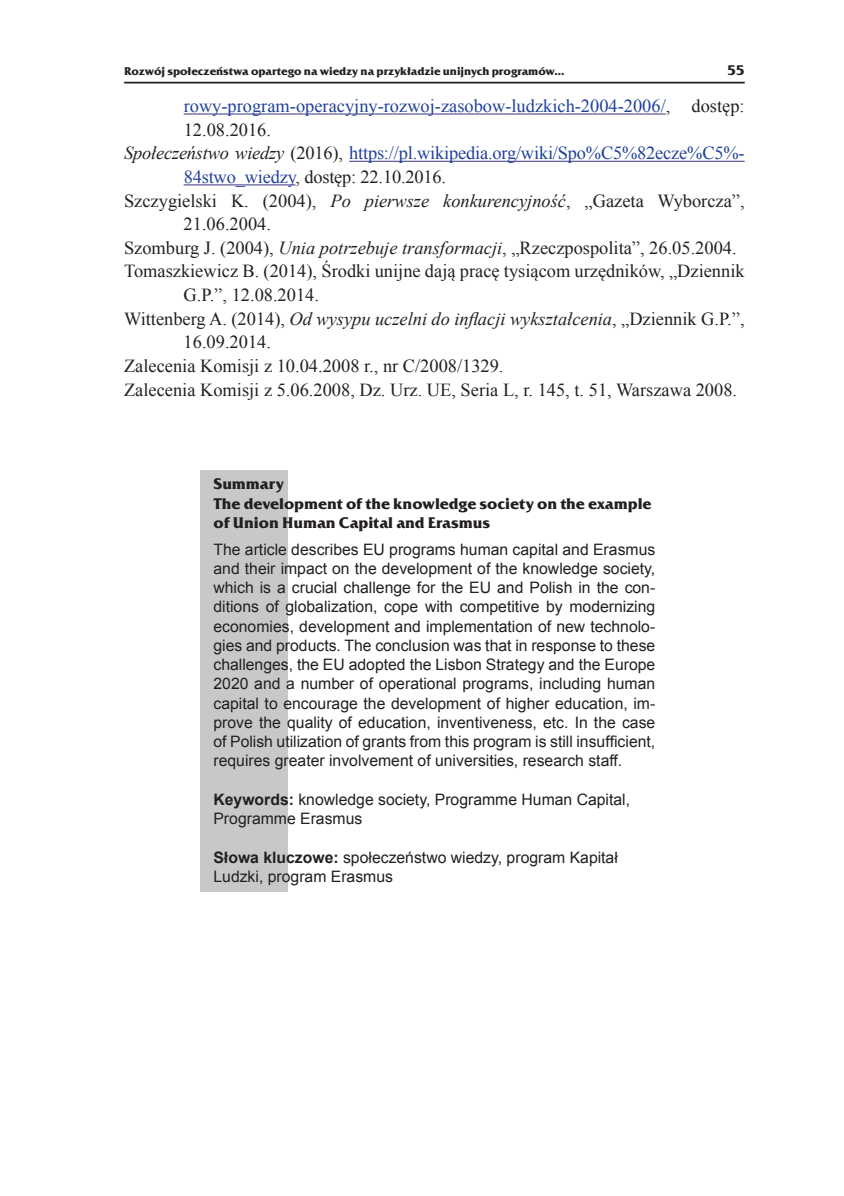
<style>
.page{position:relative;width:844px;height:1196px;background:#fff}
.page>*{position:absolute;margin:0;border:0;box-sizing:border-box;transform-origin:0 0}
.t1{font:18.38px "Times New Roman";color:#231f20}
.t2{font:18.38px "Times New Roman";color:#20419a}
.t3{font:italic 18.38px "Times New Roman";color:#231f20}
.t4{font:15.75px/19.2px "Arial";color:#231f20}
.t5{font:700 15.4px/19.2px "Friz Qua TCE";color:#231f20}
.t6{font:700 14px "Friz Qua TCE";color:#231f20}
.t7{font:700 11.2px "Friz Qua TCE";color:#231f20}
.s1{color:#231f20}
.s2{font-style:italic;color:#231f20}
.s3{color:#20419a}
.s4{font-style:italic}
.s5{font-style:normal}
.s6{font-weight:700}
</style>
<div class="page">
<hr style="left:124px;top:82px;width:620px;height:1px;background:#231f20">
<div style="left:200px;top:470px;width:88px;height:421px;background:#c7c8ca"></div>
<hr style="left:184px;top:114px;width:481px;height:1px;background:#393283">
<hr style="left:349px;top:161px;width:395px;height:1px;background:#393283">
<hr style="left:184px;top:184px;width:111px;height:1px;background:#393283">
<p class="t7" style="left:124px;top:64px;width:441px">Rozwój społeczeństwa opartego na wiedzy na przykładzie unijnych programów...</p>
<p class="t6" style="left:727px;top:62px;width:19px">55</p>
<p class="t2" style="left:184px;top:93px;width:562px">rowy-program-operacyjny-rozwoj-zasobow-ludzkich-2004-2006/<span class="s1">, dostęp:</span></p>
<p class="t1" style="left:184px;top:116px;width:89px">12.08.2016.</p>
<p class="t2" style="left:124px;top:140px;width:622px"><span class="s2">Społeczeństwo wiedzy</span> <span class="s1">(2016),</span> https://pl.wikipedia.org/wiki/Spo%C5%82ecze%C5%-</p>
<p class="t1" style="left:184px;top:164px;width:264px"><span class="s3">84stwo_wiedzy</span>, dostęp: 22.10.2016.</p>
<p class="t1" style="left:124px;top:187px;width:622px">Szczygielski K. (2004), <span class="s4">Po pierwsze konkurencyjność</span>, „Gazeta Wyborcza”,</p>
<p class="t1" style="left:184px;top:211px;width:89px">21.06.2004.</p>
<p class="t1" style="left:124px;top:235px;width:614px">Szomburg J. (2004), <span class="s4">Unia potrzebuje transformacji</span>, „Rzeczpospolita”, 26.05.2004.</p>
<p class="t1" style="left:124px;top:258px;width:622px">Tomaszkiewicz B. (2014), Środki unijne dają pracę tysiącom urzędników, „Dziennik</p>
<p class="t1" style="left:184px;top:282px;width:137px">G.P.”, 12.08.2014.</p>
<p class="t3" style="left:124px;top:306px;width:622px"><span class="s5">Wittenberg A. (2014),</span> Od wysypu uczelni do inflacji wykształcenia<span class="s5">, „Dziennik G.P.”,</span></p>
<p class="t1" style="left:184px;top:329px;width:89px">16.09.2014.</p>
<p class="t1" style="left:124px;top:353px;width:381px">Zalecenia Komisji z 10.04.2008 r., nr C/2008/1329.</p>
<p class="t1" style="left:124px;top:376px;width:614px">Zalecenia Komisji z 5.06.2008, Dz. Urz. UE, Seria L, r. 145, t. 51, Warszawa 2008.</p>
<p class="t5" style="left:213px;top:474px;width:439px">Summary<br>The development of the knowledge society on the example of Union Human Capital and Erasmus</p>
<p class="t4" style="left:213px;top:539px;width:443px;text-align:justify">The article describes EU programs human capital and Erasmus and their impact on the development of the knowledge society, which is a crucial challenge for the EU and Polish in the con&shy;ditions of globalization, cope with competitive by modernizing economies, development and implementation of new technolo&shy;gies and products. The conclusion was that in response to these challenges, the EU adopted the Lisbon Strategy and the Europe 2020 and a number of operational programs, including human capital to encourage the development of higher education, im&shy;prove the quality of education, inventiveness, etc. In the case of Polish utilization of grants from this program is still insufficient, requires greater involvement of universities, research staff.</p>
<p class="t4" style="left:213px;top:789px;width:418px"><span class="s6">Keywords:</span> knowledge society, Programme Human Capital,<br>Programme Erasmus</p>
<p class="t4" style="left:213px;top:847px;width:406px"><span class="s6">Słowa kluczowe:</span> społeczeństwo wiedzy, program Kapitał<br>Ludzki, program Erasmus</p>
</div>
